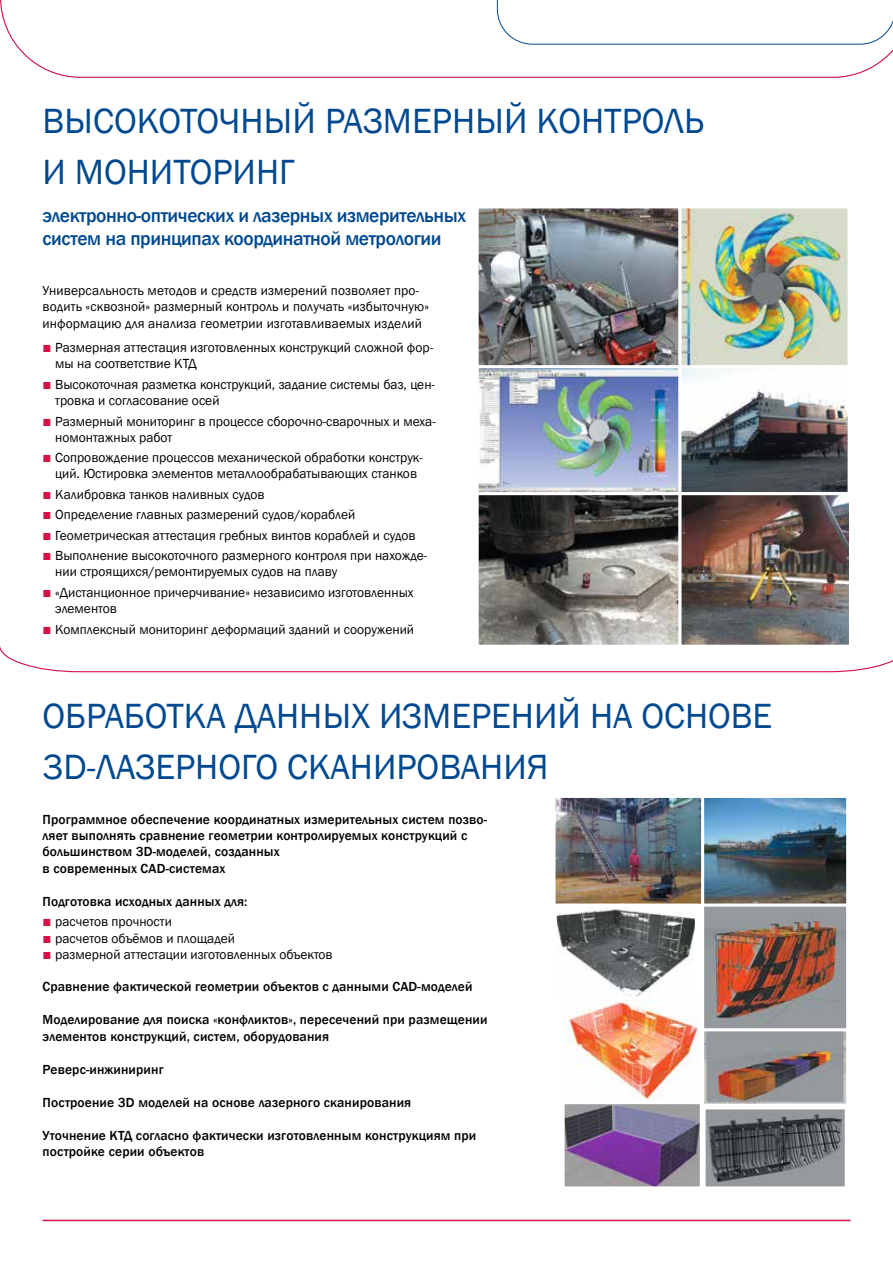
<style>
.page{position:relative;width:893px;height:1263px;background:#fff}
.page>*{position:absolute;margin:0;border:0;box-sizing:border-box;transform-origin:0 0}
.t1{font:36px/51px "Franklin Gothic";color:#004990}
.t2{font:500 19.5px/23.4px "Franklin Gothic";letter-spacing:-.02em;color:#004990}
.t3{font:13.5px/16.2px "Franklin Gothic";color:#000}
.t4{font:500 13.5px/16.2px "Franklin Gothic";letter-spacing:.01em;color:#000}
.s1{font-size:15px;color:#d31245}
</style>
<div class="page">
<svg style="left:0;top:645px;width:893px;height:28px"></svg>
<svg style="left:0;top:0;width:893px;height:78px"></svg>
<svg style="left:497px;top:0;width:396px;height:44px"></svg>
<hr style="left:43px;top:1220px;width:807px;height:1px;background:#d31245">
<img style="left:564px;top:1000px;width:135px;height:185px">
<div style="left:559px;top:1098px;width:147px;height:94px;border:6px solid #fff"></div>
<img style="left:557px;top:799px;width:288px;height:103px">
<div style="left:553px;top:795px;width:151px;height:111px;border:3px solid #fff"></div>
<img style="left:558px;top:909px;width:136px;height:86px">
<img style="left:480px;top:209px;width:368px;height:435px">
<div style="left:476px;top:205px;width:205px;height:163px;border:3px solid #fff"></div>
<div style="left:678px;top:205px;width:173px;height:163px;border:3px solid #fff"></div>
<div style="left:476px;top:365px;width:205px;height:130px;border:3px solid #fff"></div>
<div style="left:678px;top:365px;width:173px;height:130px;border:3px solid #fff"></div>
<div style="left:476px;top:492px;width:205px;height:156px;border:3px solid #fff"></div>
<div style="left:678px;top:492px;width:174px;height:156px;border:3px solid #fff"></div>
<div style="left:701px;top:795px;width:148px;height:111px;border:3px solid #fff"></div>
<img style="left:705px;top:908px;width:140px;height:277px">
<div style="left:701px;top:904px;width:148px;height:127px;border:3px solid #fff"></div>
<div style="left:701px;top:1028px;width:148px;height:80px;border:3px solid #fff"></div>
<div style="left:700px;top:1104px;width:150px;height:88px;border:6px solid #fff"></div>
<h1 class="t1" style="left:43px;top:97px;width:663px">ВЫСОКОТОЧНЫЙ РАЗМЕРНЫЙ КОНТРОЛЬ<br>И МОНИТОРИНГ</h1>
<h2 class="t2" style="left:43px;top:204px;width:425px">электронно-оптических и лазерных измерительных систем на принципах координатной метрологии</h2>
<p class="t3" style="left:43px;top:283px;width:388px">Универсальность методов и средств измерений позволяет про&shy;водить «сквозной» размерный контроль и получать «избыточную» информацию для анализа геометрии изготавливаемых изделий</p>
<p class="t3" style="left:55px;top:340px;width:380px;text-indent:-13px"><span class="s1">■</span> Размерная аттестация изготовленных конструкций сложной фор&shy;мы на соответствие КТД</p>
<p class="t3" style="left:55px;top:377px;width:381px;text-indent:-13px"><span class="s1">■</span> Высокоточная разметка конструкций, задание системы баз, цен&shy;тровка и согласование осей</p>
<p class="t3" style="left:55px;top:413px;width:382px;text-indent:-13px"><span class="s1">■</span> Размерный мониторинг в процессе сборочно-сварочных и меха&shy;номонтажных работ</p>
<p class="t3" style="left:43px;top:450px;width:382px;text-align:center"><span class="s1">■</span> Сопровождение процессов механической обработки конструк&shy;ций. Юстировка элементов металлообрабатывающих станков</p>
<p class="t3" style="left:43px;top:486px;width:224px"><span class="s1">■</span> Калибровка танков наливных судов</p>
<p class="t3" style="left:43px;top:507px;width:314px"><span class="s1">■</span> Определение главных размерений судов/кораблей</p>
<p class="t3" style="left:43px;top:527px;width:375px"><span class="s1">■</span> Геометрическая аттестация гребных винтов кораблей и судов</p>
<p class="t3" style="left:55px;top:548px;width:373px;text-indent:-13px"><span class="s1">■</span> Выполнение высокоточного размерного контроля при нахожде&shy;нии строящихся/ремонтируемых судов на плаву</p>
<p class="t3" style="left:55px;top:585px;width:360px;text-indent:-13px"><span class="s1">■</span> «Дистанционное причерчивание» независимо изготовленных элементов</p>
<p class="t3" style="left:43px;top:621px;width:373px"><span class="s1">■</span> Комплексный мониторинг деформаций зданий и сооружений</p>
<h1 class="t1" style="left:43px;top:691px;width:731px">ОБРАБОТКА ДАННЫХ ИЗМЕРЕНИЙ НА ОСНОВЕ<br>3D-ЛАЗЕРНОГО СКАНИРОВАНИЯ</h1>
<p class="t4" style="left:43px;top:812px;width:446px">Программное обеcпечение координатных измерительных систем позво&shy;ляет выполнять сравнение геометрии контролируемых конструкций с большинством 3D-моделей, созданных<br>в современных CAD-системах</p>
<p class="t4" style="left:43px;top:893px;width:207px">Подготовка исходных данных для:</p>
<p class="t3" style="left:43px;top:914px;width:131px"><span class="s1">■</span> расчетов прочности</p>
<p class="t3" style="left:43px;top:930px;width:194px"><span class="s1">■</span> расчетов объёмов и площадей</p>
<p class="t3" style="left:43px;top:946px;width:292px"><span class="s1">■</span> размерной аттестации изготовленных объектов</p>
<p class="t4" style="left:43px;top:979px;width:431px">Сравнение фактической геометрии объектов с данными CAD-моделей</p>
<p class="t4" style="left:43px;top:1012px;width:447px">Моделирование для поиска «конфликтов», пересечений при размещении элементов конструкций, систем, оборудования</p>
<p class="t4" style="left:43px;top:1061px;width:123px">Реверс-инжиниринг</p>
<p class="t4" style="left:43px;top:1094px;width:370px">Построение 3D моделей на основе лазерного сканирования</p>
<p class="t4" style="left:43px;top:1128px;width:435px">Уточнение КТД согласно фактически изготовленным конструкциям при постройке серии объектов</p>
</div>
